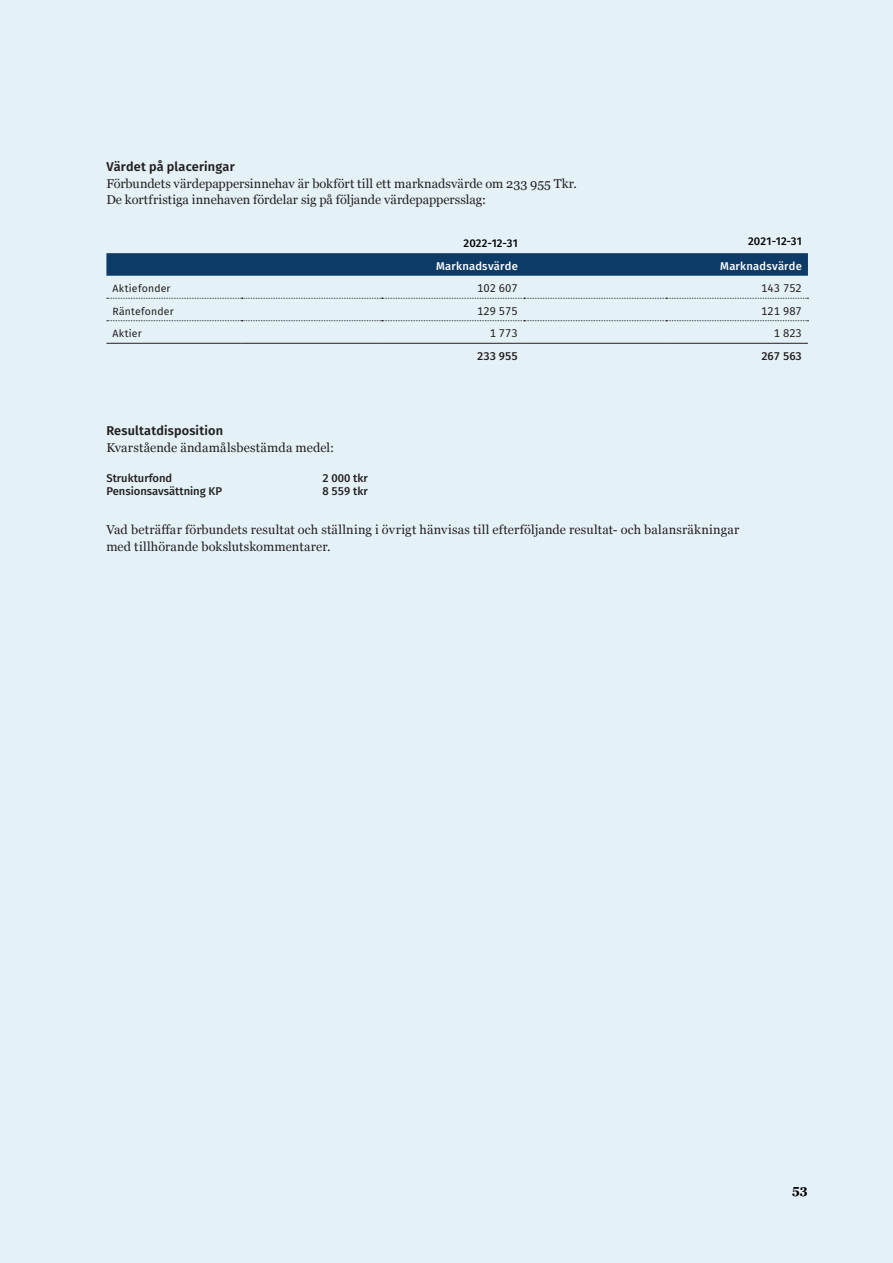
<style>
.page{position:relative;width:893px;height:1263px;background:#e4f2f8}
.page>*{position:absolute;margin:0;border:0;box-sizing:border-box;transform-origin:0 0}
.Brödtext{font:12.75px/16.5px "Georgia";letter-spacing:.005em;color:#231f20}
.Ingress_Black{font:600 12.75px "Fira Sans";letter-spacing:.01em;color:#231f20}
.t1{font:700 12.75px "Georgia";color:#000}
.Tabell_siffror_bold{font:500 11.25px "Fira Sans";color:#231f20}
.Tabell_siffror{font:11.25px "Fira Sans";color:#231f20}
.Tabell_brödtext_bold{font:500 11.25px "Fira Sans";letter-spacing:.02em;color:#fff}
.Tabell_brödtext_bold-2{font:500 11.25px "Fira Sans";color:#000}
.Tabell_brödtext{font:10.5px "Fira Sans";letter-spacing:.02em;color:#231f20}
</style>
<div class="page">
<svg style="left:106px;top:253px;width:702px;height:23px;background:#103e6a"></svg>
<hr style="left:106px;top:343px;width:136px;height:1px;background:#231f20">
<hr style="left:242px;top:343px;width:140px;height:1px;background:#231f20">
<hr style="left:382px;top:343px;width:142px;height:1px;background:#231f20">
<hr style="left:524px;top:343px;width:142px;height:1px;background:#231f20">
<hr style="left:666px;top:343px;width:142px;height:1px;background:#231f20">
<svg style="left:107px;top:298px;width:701px;height:1px"></svg>
<svg style="left:107px;top:320px;width:701px;height:1px"></svg>
<p class="Ingress_Black" style="left:106px;top:156px;width:130px">Värdet på placeringar</p>
<p class="Brödtext" style="left:106px;top:174px;width:472px">Förbundets värdepappersinnehav är bokfört till ett marknadsvärde om 233 955 Tkr.</p>
<p class="Brödtext" style="left:106px;top:191px;width:381px">De kortfristiga innehaven fördelar sig på följande värdepappersslag:</p>
<p class="Tabell_brödtext_bold-2" style="left:464px;top:234px;width:56px">2022-12-31</p>
<p class="Tabell_brödtext_bold-2" style="left:748px;top:232px;width:55px">2021-12-31</p>
<p class="Tabell_brödtext_bold" style="left:436px;top:257px;width:83px">Marknadsvärde</p>
<p class="Tabell_brödtext_bold" style="left:720px;top:257px;width:83px">Marknadsvärde</p>
<p class="Tabell_brödtext" style="left:112px;top:281px;width:60px">Aktiefonder</p>
<p class="Tabell_siffror" style="left:477px;top:280px;width:42px">102 607</p>
<p class="Tabell_siffror" style="left:761px;top:280px;width:42px">143 752</p>
<p class="Tabell_brödtext" style="left:112px;top:303px;width:63px">Räntefonder</p>
<p class="Tabell_siffror" style="left:477px;top:302px;width:42px">129 575</p>
<p class="Tabell_siffror" style="left:761px;top:302px;width:42px">121 987</p>
<p class="Tabell_brödtext" style="left:112px;top:326px;width:31px">Aktier</p>
<p class="Tabell_siffror" style="left:490px;top:325px;width:30px">1 773</p>
<p class="Tabell_siffror" style="left:774px;top:325px;width:30px">1 823</p>
<p class="Tabell_siffror_bold" style="left:477px;top:347px;width:42px">233 955</p>
<p class="Tabell_siffror_bold" style="left:761px;top:347px;width:42px">267 563</p>
<p class="Ingress_Black" style="left:106px;top:420px;width:118px">Resultatdisposition</p>
<p class="Brödtext" style="left:106px;top:438px;width:229px">Kvarstående ändamålsbestämda medel:</p>
<p class="Tabell_siffror_bold" style="left:106px;top:469px;width:67px">Strukturfond</p>
<p class="Tabell_siffror_bold" style="left:322px;top:469px;width:47px">2 000 tkr</p>
<p class="Tabell_siffror_bold" style="left:106px;top:482px;width:117px">Pensionsavsättning KP</p>
<p class="Tabell_siffror_bold" style="left:322px;top:482px;width:47px">8 559 tkr</p>
<p class="Brödtext" style="left:106px;top:521px;width:634px">Vad beträffar förbundets resultat och ställning i övrigt hänvisas till efterföljande resultat- och balansräkningar med tillhörande bokslutskommentarer.</p>
<p class="t1" style="left:792px;top:1180px;width:17px">53</p>
</div>
